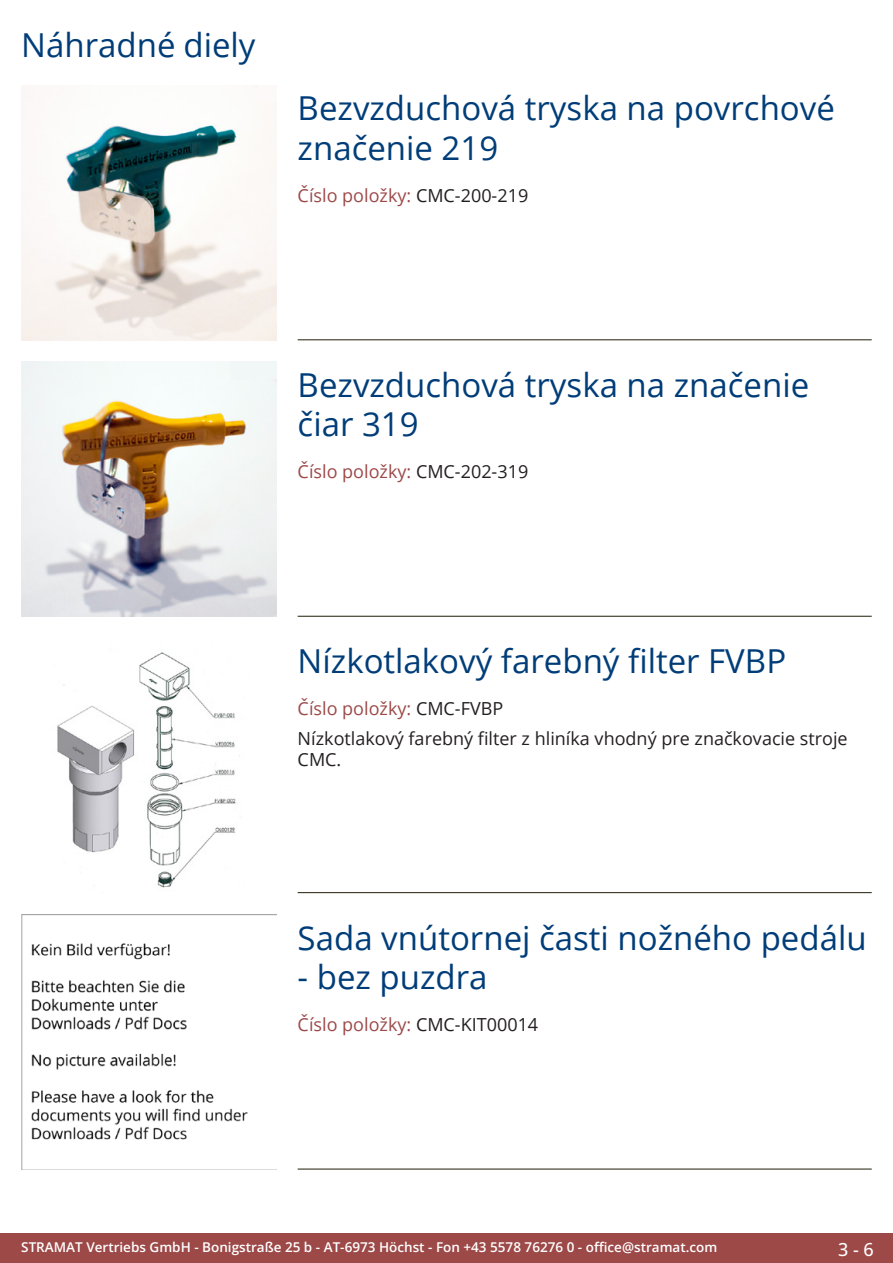
<style>
.page{position:relative;width:893px;height:1263px;background:#fff}
.page>*{position:absolute;margin:0;border:0;box-sizing:border-box;transform-origin:0 0}
.Produkttitel{font:33px/39.6px "Open Sans";color:#003d78}
.RastTitel{font:33px "Open Sans";color:#003d78}
.TechDaten_Überschrif{font:18px "Open Sans";color:#9c4948}
.Beschreibung_Text{font:18px/21.6px "Open Sans";color:#231f20}
.t1{font:500 18px "Open Sans";color:#fff}
.t2{font:600 13.5px "Open Sans";color:#fff}
.s1{color:#231f20}
</style>
<div class="page">
<div style="left:0;top:1233px;width:893px;height:30px;background:#9c4948"></div>
<hr style="left:298px;top:340px;width:574px;height:1px;background:#201d08">
<hr style="left:298px;top:616px;width:574px;height:1px;background:#201d08">
<hr style="left:298px;top:892px;width:574px;height:1px;background:#201d08">
<hr style="left:298px;top:1169px;width:574px;height:1px;background:#201d08">
<img style="left:21px;top:85px;width:255px;height:255px">
<img style="left:21px;top:361px;width:255px;height:256px">
<img style="left:57px;top:652px;width:183px;height:236px">
<img style="left:21px;top:914px;width:255px;height:255px">
<p class="RastTitel" style="left:21px;top:22px;width:236px">Náhradné diely</p>
<p class="Produkttitel" style="left:298px;top:88px;width:539px">Bezvzduchová tryska na povrchové značenie 219</p>
<p class="TechDaten_Überschrif" style="left:298px;top:183px;width:232px">Číslo položky: <span class="s1">CMC-200-219</span></p>
<p class="Produkttitel" style="left:298px;top:364px;width:513px">Bezvzduchová tryska na značenie čiar 319</p>
<p class="TechDaten_Überschrif" style="left:298px;top:459px;width:232px">Číslo položky: <span class="s1">CMC-202-319</span></p>
<p class="Produkttitel" style="left:298px;top:640px;width:490px">Nízkotlakový farebný filter FVBP</p>
<p class="TechDaten_Überschrif" style="left:298px;top:696px;width:207px">Číslo položky: <span class="s1">CMC-FVBP</span></p>
<p class="Beschreibung_Text" style="left:298px;top:727px;width:552px">Nízkotlakový farebný filter z hliníka vhodný pre značkovacie stroje<br>CMC.</p>
<p class="Produkttitel" style="left:298px;top:917px;width:570px">Sada vnútornej časti nožného pedálu</p>
<p class="Produkttitel" style="left:298px;top:956px;width:191px">- bez puzdra</p>
<p class="TechDaten_Überschrif" style="left:298px;top:1012px;width:242px">Číslo položky: <span class="s1">CMC-KIT00014</span></p>
<p class="t2" style="left:21px;top:1238px;width:698px">STRAMAT Vertriebs GmbH - Bonigstraße 25 b - AT-6973 Höchst - Fon +43 5578 76276 0 - office@stramat.com</p>
<p class="t1" style="left:838px;top:1237px;width:37px">3 - 6</p>
</div>
